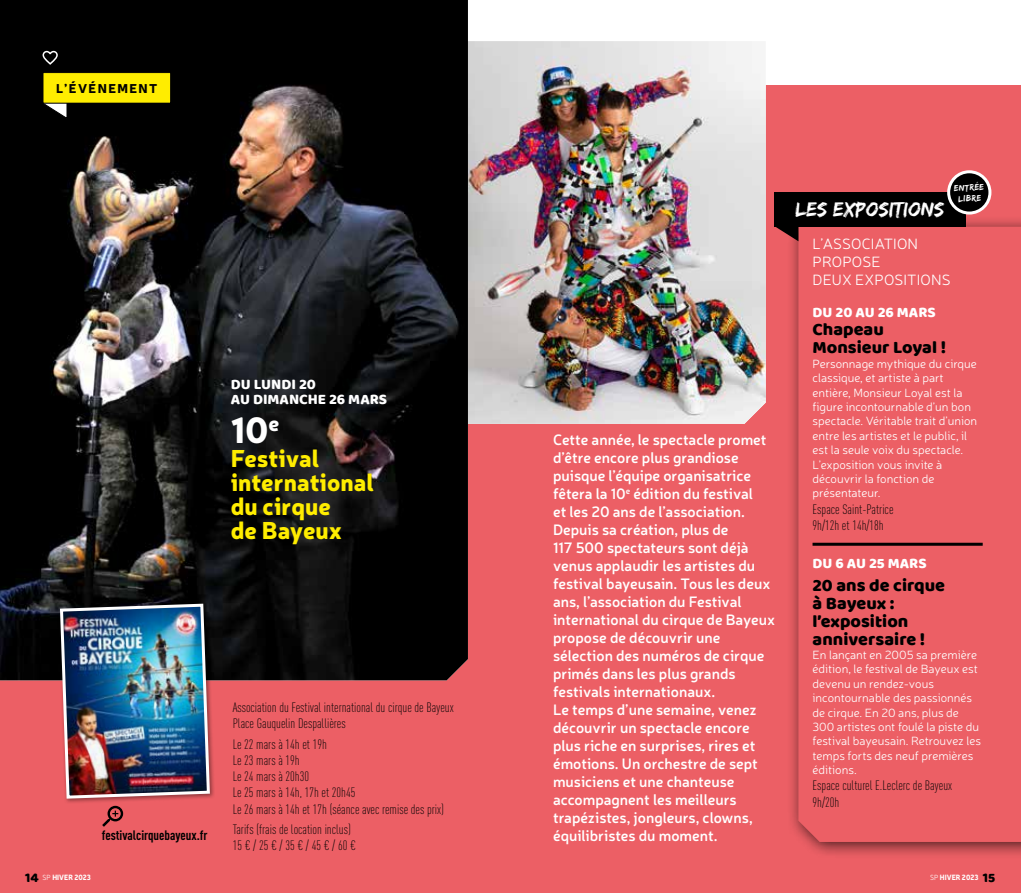
<style>
.page{position:relative;width:1021px;height:893px;background:#fff}
.page>*{position:absolute;margin:0;border:0;box-sizing:border-box;transform-origin:0 0}
.t1{font:900 36px "Neris";color:#fff}
.t2{font:900 24px/24px "Neris";color:#ffed00}
.t3{font:21px "Edo SZ";color:#fff}
.t4{font:18px/18px "Baloo Bhaina";color:#000}
.t5{font:600 15px/18px "Neris";color:#fff}
.t6{font:15px/15px "Baloo Bhaina";color:#fff}
.t7{font:300 15px/18px "Neris";letter-spacing:.01em;color:#fff}
.t8{font:300 13.5px/16.2px "DIN Cond";color:#000}
.t9{font:700 13.5px "DIN Cond";color:#000}
.t10{font:900 12.6px "Neris";letter-spacing:.11em;color:#000}
.t11{font:300 12px/14.4px "Neris";color:#fff}
.t12{font:9px/10.8px "Edo SZ";color:#fff;text-align:center}
.t13{font:900 7.5px "Neris";letter-spacing:.01em;color:#fff;scale:.9 1}
.s1{font-family:"Baloo Bhaina";font-weight:400;font-size:13.5px;color:#000}
.s2{font-weight:300}
</style>
<div class="page">
<div style="left:0;top:85px;width:1020px;height:808px;background:#ec5f65"></div>
<img style="left:468px;top:41px;width:297px;height:383px">
<div style="left:787px;top:215px;width:233px;height:644px;background:#000;opacity:.7"></div>
<svg style="left:798px;top:227px;width:222px;height:615px"></svg>
<img style="left:0;top:0;width:468px;height:680px">
<svg style="left:42px;top:102px;width:26px;height:18px"></svg>
<div style="left:43px;top:73px;width:128px;height:30px;background:#ffed00"></div>
<div style="left:43px;top:72px;width:128px;height:32px;border:1px solid #000"></div>
<svg style="left:43px;top:51px;width:15px;height:14px"></svg>
<div style="left:57px;top:601px;width:158px;height:203px;background:#000;opacity:.4"></div>
<img style="left:58px;top:602px;width:153px;height:198px">
<svg style="left:102px;top:806px;width:21px;height:21px"></svg>
<hr style="left:812px;top:543px;width:170px;height:3px;background:#000">
<svg style="left:774px;top:226px;width:24px;height:15px"></svg>
<div style="left:774px;top:192px;width:191px;height:34px;background:#000"></div>
<div style="left:948px;top:172px;width:41px;height:41px;background:#000;border-radius:50%"></div>
<div style="left:947px;top:170px;width:44px;height:45px;border:3px solid #fff;border-radius:50%"></div>
<p class="t10" style="left:56px;top:79px;width:103px">L’ÉVÉNEMENT</p>
<p class="t6" style="left:231px;top:376px;width:158px">DU LUNDI 20<br>AU DIMANCHE 26 MARS</p>
<h1 class="t1" style="left:231px;top:403px;width:50px">10<sup>e</sup></h1>
<h2 class="t2" style="left:231px;top:444px;width:145px">Festival international du cirque<br>de Bayeux</h2>
<p class="t9" style="left:102px;top:827px;width:107px">festivalcirquebayeux.fr</p>
<p class="t8" style="left:233px;top:699px;width:222px">Association du Festival international du cirque de Bayeux<br>Place Gauquelin Despallières</p>
<p class="t8" style="left:233px;top:736px;width:213px">Le 22 mars à 14h et 19h<br>Le 23 mars à 19h<br>Le 24 mars à 20h30<br>Le 25 mars à 14h, 17h et 20h45<br>Le 26 mars à 14h et 17h (séance avec remise des prix)</p>
<p class="t8" style="left:233px;top:821px;width:125px">Tarifs (frais de location inclus)<br>15 € / 25 € / 35 € / 45 € / 60 €</p>
<p class="t5" style="left:553px;top:430px;width:224px">Cette année, le spectacle promet d’être encore plus grandiose puisque l’équipe organisatrice fêtera la 10<sup>e</sup> édition du festival<br>et les 20 ans de l’association.<br>Depuis sa création, plus de<br>117 500 spectateurs sont déjà venus applaudir les artistes du festival bayeusain. Tous les deux ans, l’association du Festival international du cirque de Bayeux propose de découvrir une sélection des numéros de cirque primés dans les plus grands festivals internationaux.<br>Le temps d’une semaine, venez découvrir un spectacle encore plus riche en surprises, rires et émotions. Un orchestre de sept musiciens et une chanteuse accompagnent les meilleurs trapézistes, jongleurs, clowns, équilibristes du moment.</p>
<h3 class="t3" style="left:795px;top:197px;width:150px">LES EXPOSITIONS</h3>
<p class="t12" style="left:953px;top:182px;width:31px;rotate:-3deg">ENTRÉE<br>LIBRE</p>
<p class="t7" style="left:812px;top:235px;width:140px">L’ASSOCIATION<br>PROPOSE<br>DEUX EXPOSITIONS</p>
<p class="t6" style="left:812px;top:305px;width:125px">DU 20 AU 26 MARS</p>
<p class="t4" style="left:812px;top:320px;width:135px">Chapeau<br>Monsieur Loyal !</p>
<p class="t11" style="left:812px;top:356px;width:166px">Personnage mythique du cirque classique, et artiste à part entière, Monsieur Loyal est la figure incontournable d’un bon spectacle. Véritable trait d’union entre les artistes et le public, il est la seule voix du spectacle.<br>L’exposition vous invite à découvrir la fonction de présentateur.</p>
<p class="t8" style="left:812px;top:501px;width:82px">Espace Saint-Patrice<br>9h/12h et 14h/18h</p>
<p class="t6" style="left:812px;top:556px;width:116px">DU 6 AU 25 MARS</p>
<p class="t4" style="left:812px;top:575px;width:134px">20 ans de cirque à Bayeux : l’exposition anniversaire !</p>
<p class="t11" style="left:812px;top:647px;width:170px">En lançant en 2005 sa première édition, le festival de Bayeux est devenu un rendez-vous incontournable des passionnés de cirque. En 20 ans, plus de<br>300 artistes ont foulé la piste du festival bayeusain. Retrouvez les temps forts des neuf premières éditions.</p>
<p class="t8" style="left:812px;top:778px;width:141px">Espace culturel E.Leclerc de Bayeux<br>9h/20h</p>
<p class="t13" style="left:25px;top:872px;width:75px"><span class="s1">14</span> <span class="s2">SP</span> HIVER 2023</p>
<p class="t13" style="left:930px;top:872px;width:74px"><span class="s2">SP</span> HIVER 2023 <span class="s1">15</span></p>
</div>
